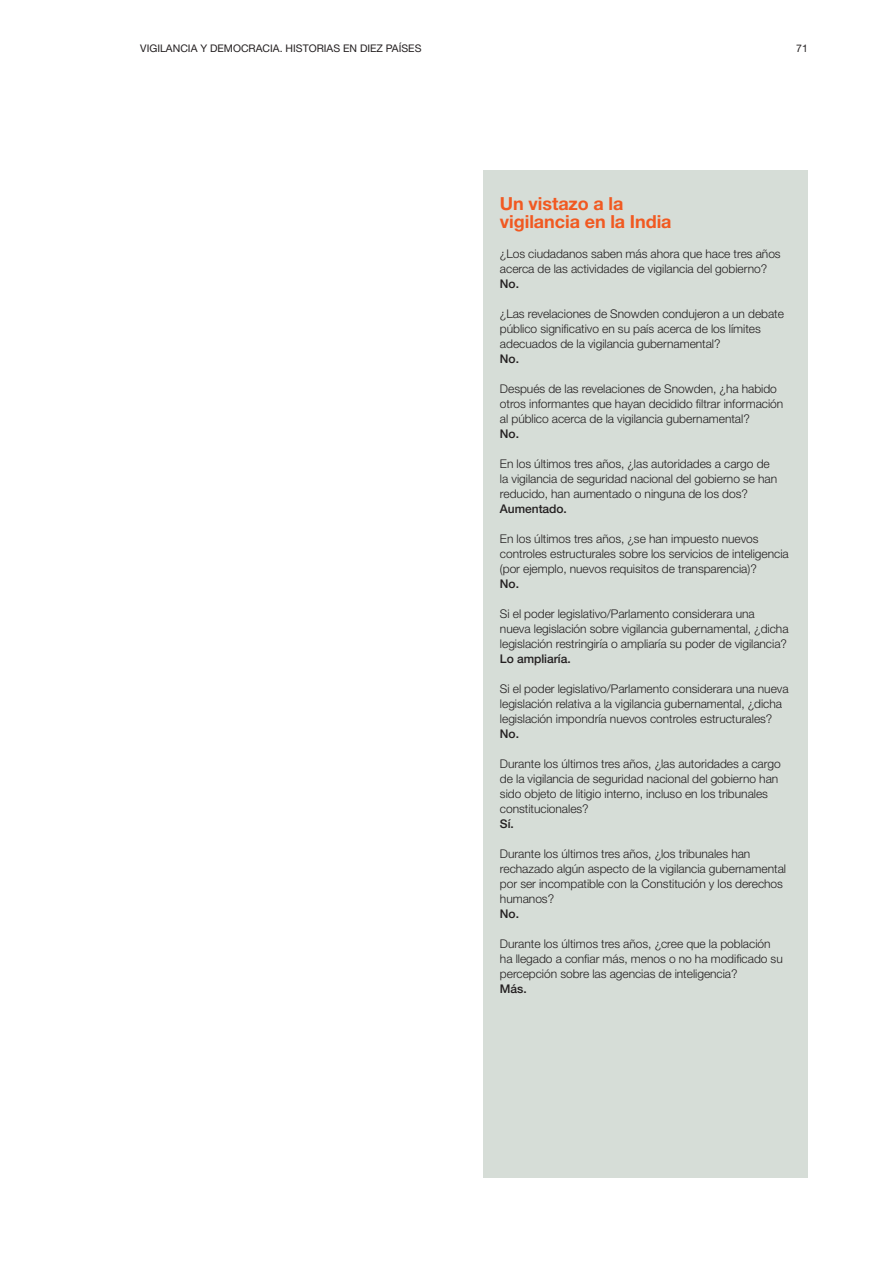
<style>
.page{position:relative;width:893px;height:1263px;background:#fff}
.page>*{position:absolute;margin:0;border:0;box-sizing:border-box;transform-origin:0 0}
.Subtítulos_rojos{font:700 18px "Helvetica Neue";letter-spacing:-.005em;color:#f15921}
.TEXTO_CORRIDO_OK{font:300 12px/15px "Helvetica Neue";letter-spacing:-.005em;color:#231f20}
.TEXTO_CORRIDO_OK-2{font:500 12px "Helvetica Neue";letter-spacing:-.005em;color:#231f20}
.t1{font:10.5px "Helvetica Neue";color:#231f20}
</style>
<div class="page">
<div style="left:483px;top:170px;width:325px;height:1008px;background:#d6ddd7"></div>
<p class="t1" style="left:140px;top:42px;width:283px">VIGILANCIA Y DEMOCRACIA. HISTORIAS EN DIEZ PAÍSES</p>
<p class="t1" style="left:796px;top:42px;width:13px">71</p>
<p class="Subtítulos_rojos" style="left:500px;top:192px;width:125px">Un vistazo a la</p>
<p class="Subtítulos_rojos" style="left:500px;top:210px;width:173px">vigilancia en la India</p>
<p class="TEXTO_CORRIDO_OK" style="left:500px;top:246px;width:282px">¿Los ciudadanos saben más ahora que hace tres años acerca de las actividades de vigilancia del gobierno?</p>
<p class="TEXTO_CORRIDO_OK-2" style="left:500px;top:276px;width:21px">No.</p>
<p class="TEXTO_CORRIDO_OK" style="left:500px;top:306px;width:286px">¿Las revelaciones de Snowden condujeron a un debate público significativo en su país acerca de los límites adecuados de la vigilancia gubernamental?</p>
<p class="TEXTO_CORRIDO_OK-2" style="left:500px;top:351px;width:21px">No.</p>
<p class="TEXTO_CORRIDO_OK" style="left:500px;top:381px;width:285px">Después de las revelaciones de Snowden, ¿ha habido otros informantes que hayan decidido filtrar información al público acerca de la vigilancia gubernamental?</p>
<p class="TEXTO_CORRIDO_OK-2" style="left:500px;top:426px;width:21px">No.</p>
<p class="TEXTO_CORRIDO_OK" style="left:500px;top:456px;width:279px">En los últimos tres años, ¿las autoridades a cargo de la vigilancia de seguridad nacional del gobierno se han reducido, han aumentado o ninguna de los dos?</p>
<p class="TEXTO_CORRIDO_OK-2" style="left:500px;top:501px;width:69px">Aumentado.</p>
<p class="TEXTO_CORRIDO_OK" style="left:500px;top:531px;width:290px">En los últimos tres años, ¿se han impuesto nuevos controles estructurales sobre los servicios de inteligencia (por ejemplo, nuevos requisitos de transparencia)?</p>
<p class="TEXTO_CORRIDO_OK-2" style="left:500px;top:576px;width:21px">No.</p>
<p class="TEXTO_CORRIDO_OK" style="left:500px;top:606px;width:290px">Si el poder legislativo/Parlamento considerara una<br>nueva legislación sobre vigilancia gubernamental, ¿dicha legislación restringiría o ampliaría su poder de vigilancia?</p>
<p class="TEXTO_CORRIDO_OK-2" style="left:500px;top:651px;width:72px">Lo ampliaría.</p>
<p class="TEXTO_CORRIDO_OK" style="left:500px;top:681px;width:290px">Si el poder legislativo/Parlamento considerara una nueva legislación relativa a la vigilancia gubernamental, ¿dicha legislación impondría nuevos controles estructurales?</p>
<p class="TEXTO_CORRIDO_OK-2" style="left:500px;top:726px;width:21px">No.</p>
<p class="TEXTO_CORRIDO_OK" style="left:500px;top:756px;width:282px">Durante los últimos tres años, ¿las autoridades a cargo de la vigilancia de seguridad nacional del gobierno han sido objeto de litigio interno, incluso en los tribunales constitucionales?</p>
<p class="TEXTO_CORRIDO_OK-2" style="left:500px;top:816px;width:15px">Sí.</p>
<p class="TEXTO_CORRIDO_OK" style="left:500px;top:846px;width:288px">Durante los últimos tres años, ¿los tribunales han rechazado algún aspecto de la vigilancia gubernamental por ser incompatible con la Constitución y los derechos humanos?</p>
<p class="TEXTO_CORRIDO_OK-2" style="left:500px;top:906px;width:21px">No.</p>
<p class="TEXTO_CORRIDO_OK" style="left:500px;top:936px;width:284px">Durante los últimos tres años, ¿cree que la población ha llegado a confiar más, menos o no ha modificado su percepción sobre las agencias de inteligencia?</p>
<p class="TEXTO_CORRIDO_OK-2" style="left:500px;top:981px;width:28px">Más.</p>
</div>
